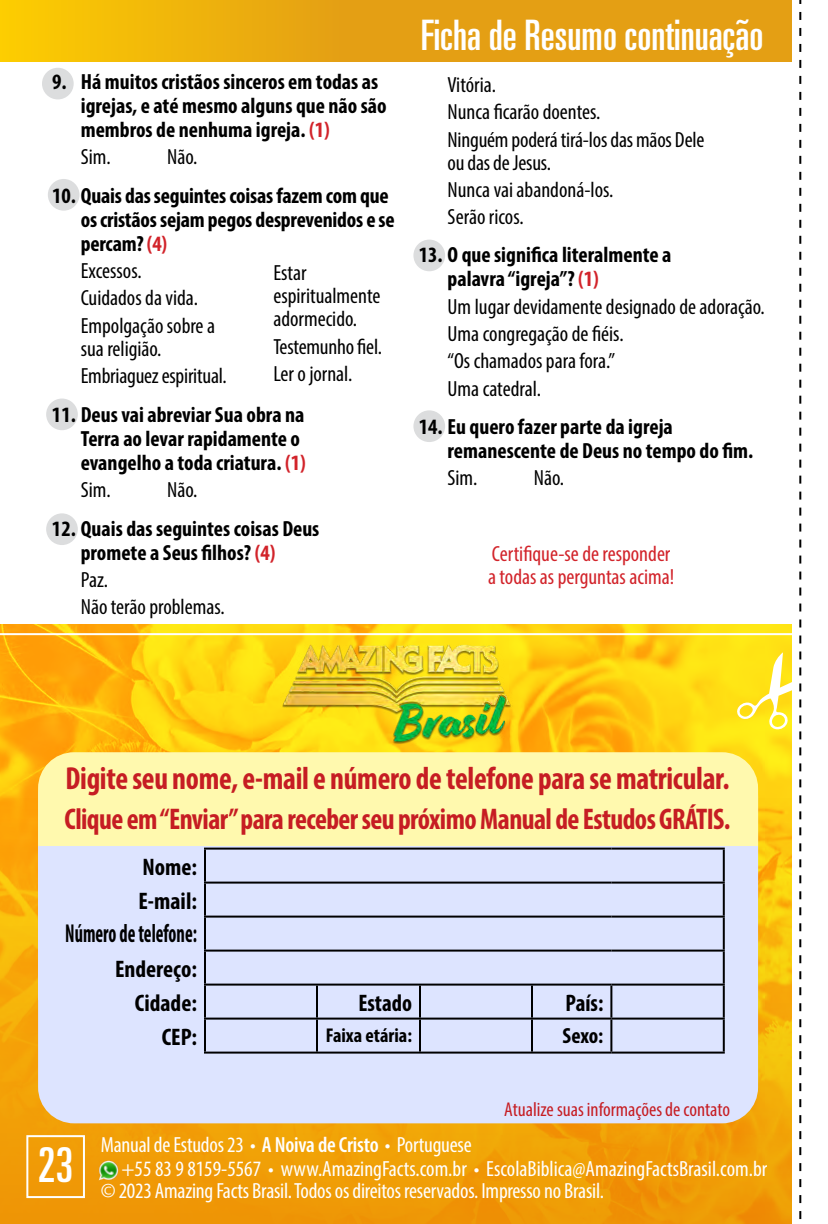
<style>
.page{position:relative;width:828px;height:1224px;background:#fff}
.page>*{position:absolute;margin:0;border:0;box-sizing:border-box;transform-origin:0 0}
.t1{font:ultra-condensed 48px "Univers";color:#fff}
.t2{font:ultra-condensed 42px "Univers";color:#fff}
.t3{font:700 condensed 32px "Myriad Pro";letter-spacing:-.01em;color:#c61d23;scale:.95 1}
.t4{font:700 condensed 30px "Myriad Pro";letter-spacing:-.02em;color:#c61d23;scale:.95 1}
.t5{font:700 condensed 26px "Myriad Pro";color:#000;scale:.71 1}
.t6{font:700 condensed 24px/34px "Myriad Pro";color:#000}
.t7{font:700 condensed 24px "Myriad Pro";color:#000;scale:.96 1}
.t8{font:700 condensed 22px/24px "Myriad Pro";color:#000}
.t9{font:condensed 22px/27.4px "Myriad Pro";color:#000}
.t10{font:condensed 22px/24px "Myriad Pro";letter-spacing:-.01em;color:#fff}
.t11{font:condensed 22px/23.8px "Myriad Pro";color:#d2232a}
.t12{font:condensed 20px "Myriad Pro";color:#c61d23}
.t13{font:700 condensed 20px "Myriad Pro";color:#000}
.s1{color:#d2232a}
.s2{font-weight:600}
</style>
<div class="page">
<div style="left:0;top:0;width:792px;height:62px;background:linear-gradient(to right,#f5bf07,#de9419)"></div>
<img style="left:0;top:625px;width:792px;height:134px">
<div style="left:46px;top:399px;width:32px;height:31px;background:#dcddde;border-radius:50%"></div>
<div style="left:413px;top:410px;width:32px;height:32px;background:#dcddde;border-radius:50%"></div>
<svg style="left:0;top:759px;width:792px;height:465px;background:#f2a208"></svg>
<div style="left:413px;top:240px;width:32px;height:31px;background:#dcddde;border-radius:50%"></div>
<div style="left:46px;top:513px;width:32px;height:32px;background:#dcddde;border-radius:50%"></div>
<div style="left:48px;top:179px;width:32px;height:32px;background:#dcddde;border-radius:50%"></div>
<svg style="left:799px;top:0;width:2px;height:1220px"></svg>
<div style="left:26px;top:1135px;width:59px;height:63px;border:2px solid #fff"></div>
<div style="left:42px;top:68px;width:32px;height:31px;background:#dcddde;border-radius:50%"></div>
<svg style="left:736px;top:652px;width:56px;height:78px"></svg>
<hr style="left:0;top:633px;width:792px;height:2px;background:#fff">
<img style="left:281px;top:636px;width:232px;height:110px">
<img style="left:99px;top:1160px;width:20px;height:20px">
<div style="left:38px;top:760px;width:720px;height:363px;background:#dde4ff;border-radius:36px"></div>
<div style="left:38px;top:752px;width:720px;height:157px;background:#fff9ae;border-radius:36px"></div>
<svg style="left:38px;top:846px;width:720px;height:63px;background:#d2d9f3"></svg>
<svg style="left:54px;top:849px;width:669px;height:203px"></svg>
<div style="left:317px;top:1019px;width:103px;height:34px;background:#dde4ff"></div>
<hr style="left:204px;top:848px;width:113px;height:2px;background:#000">
<hr style="left:204px;top:850px;width:2px;height:32px;background:#000">
<hr style="left:317px;top:848px;width:103px;height:2px;background:#000">
<hr style="left:420px;top:848px;width:112px;height:2px;background:#000">
<hr style="left:532px;top:848px;width:79px;height:2px;background:#000">
<hr style="left:611px;top:848px;width:114px;height:2px;background:#000">
<hr style="left:723px;top:850px;width:2px;height:32px;background:#000">
<hr style="left:204px;top:882px;width:113px;height:2px;background:#000">
<hr style="left:204px;top:884px;width:2px;height:32px;background:#000">
<hr style="left:317px;top:882px;width:103px;height:2px;background:#000">
<hr style="left:420px;top:882px;width:112px;height:2px;background:#000">
<hr style="left:532px;top:882px;width:79px;height:2px;background:#000">
<hr style="left:611px;top:882px;width:114px;height:2px;background:#000">
<hr style="left:723px;top:884px;width:2px;height:32px;background:#000">
<hr style="left:204px;top:916px;width:113px;height:2px;background:#000">
<hr style="left:204px;top:918px;width:2px;height:32px;background:#000">
<hr style="left:317px;top:916px;width:103px;height:2px;background:#000">
<hr style="left:420px;top:916px;width:112px;height:2px;background:#000">
<hr style="left:532px;top:916px;width:79px;height:2px;background:#000">
<hr style="left:611px;top:916px;width:114px;height:2px;background:#000">
<hr style="left:723px;top:918px;width:2px;height:32px;background:#000">
<hr style="left:204px;top:950px;width:113px;height:2px;background:#000">
<hr style="left:204px;top:952px;width:2px;height:32px;background:#000">
<hr style="left:317px;top:950px;width:103px;height:2px;background:#000">
<hr style="left:420px;top:950px;width:112px;height:2px;background:#000">
<hr style="left:532px;top:950px;width:79px;height:2px;background:#000">
<hr style="left:611px;top:950px;width:114px;height:2px;background:#000">
<hr style="left:723px;top:952px;width:2px;height:32px;background:#000">
<hr style="left:611px;top:984px;width:114px;height:2px;background:#000">
<hr style="left:723px;top:986px;width:2px;height:32px;background:#000">
<hr style="left:611px;top:1018px;width:114px;height:2px;background:#000">
<hr style="left:723px;top:1020px;width:2px;height:32px;background:#000">
<hr style="left:611px;top:1052px;width:114px;height:2px;background:#000">
<hr style="left:420px;top:984px;width:112px;height:2px;background:#000">
<hr style="left:532px;top:984px;width:79px;height:2px;background:#000">
<hr style="left:531px;top:986px;width:2px;height:32px;background:#000">
<hr style="left:610px;top:986px;width:2px;height:32px;background:#000">
<hr style="left:420px;top:1018px;width:112px;height:2px;background:#000">
<hr style="left:532px;top:1018px;width:79px;height:2px;background:#000">
<hr style="left:531px;top:1020px;width:2px;height:32px;background:#000">
<hr style="left:610px;top:1020px;width:2px;height:32px;background:#000">
<hr style="left:420px;top:1052px;width:112px;height:2px;background:#000">
<hr style="left:532px;top:1052px;width:79px;height:2px;background:#000">
<hr style="left:204px;top:984px;width:113px;height:2px;background:#000">
<hr style="left:204px;top:986px;width:2px;height:32px;background:#000">
<hr style="left:317px;top:984px;width:103px;height:2px;background:#000">
<hr style="left:316px;top:986px;width:2px;height:32px;background:#000">
<hr style="left:419px;top:986px;width:2px;height:32px;background:#000">
<hr style="left:204px;top:1018px;width:113px;height:2px;background:#000">
<hr style="left:204px;top:1020px;width:2px;height:32px;background:#000">
<hr style="left:317px;top:1018px;width:103px;height:2px;background:#000">
<hr style="left:316px;top:1020px;width:2px;height:32px;background:#000">
<hr style="left:419px;top:1020px;width:2px;height:32px;background:#000">
<hr style="left:204px;top:1052px;width:113px;height:2px;background:#000">
<hr style="left:317px;top:1052px;width:103px;height:2px;background:#000">
<p class="t8" style="left:81px;top:69px;width:307px;text-indent:-29px">9. Há muitos cristãos sinceros em todas as igrejas, e até mesmo alguns que não são membros de nenhuma igreja. <span class="s1">(1)</span></p>
<p class="t9" style="left:81px;top:143px;width:31px">Sim.</p>
<p class="t9" style="left:167px;top:143px;width:32px">Não.</p>
<p class="t8" style="left:81px;top:183px;width:315px;text-indent:-29px">10. Quais das seguintes coisas fazem com que os cristãos sejam pegos desprevenidos e se percam? <span class="s1">(4)</span></p>
<p class="t9" style="left:81px;top:257px;width:136px">Excessos.<br>Cuidados da vida.<br>Empolgação sobre a</p>
<p class="t9" style="left:81px;top:334px;width:147px">sua religião.<br>Embriaguez espiritual.</p>
<p class="t9" style="left:273px;top:261px;width:109px;line-height:23px">Estar espiritualmente adormecido.</p>
<p class="t9" style="left:273px;top:332px;width:110px">Testemunho fiel.<br>Ler o jornal.</p>
<p class="t8" style="left:81px;top:402px;width:226px;text-indent:-29px">11. Deus vai abreviar Sua obra na<br>Terra ao levar rapidamente o evangelho a toda criatura. <span class="s1">(1)</span></p>
<p class="t9" style="left:81px;top:476px;width:31px">Sim.</p>
<p class="t9" style="left:167px;top:476px;width:32px">Não.</p>
<p class="t8" style="left:81px;top:516px;width:240px;text-indent:-29px">12. Quais das seguintes coisas Deus promete a Seus filhos? <span class="s1">(4)</span></p>
<p class="t9" style="left:81px;top:566px;width:146px">Paz.<br>Não terão problemas.</p>
<h2 class="t2" style="left:421px;top:11px;width:344px">Ficha de Resumo continuação</h2>
<p class="t9" style="left:448px;top:71px;width:258px">Vitória.<br>Nunca ficarão doentes.<br>Ninguém poderá tirá-los das mãos Dele</p>
<p class="t9" style="left:448px;top:148px;width:167px">ou das de Jesus.<br>Nunca vai abandoná-los.<br>Serão ricos.</p>
<p class="t8" style="left:448px;top:243px;width:225px;text-indent:-29px">13. O que significa literalmente a palavra “igreja”? <span class="s1">(1)</span></p>
<p class="t9" style="left:448px;top:293px;width:319px">Um lugar devidamente designado de adoração.<br>Uma congregação de fiéis.<br>“Os chamados para fora.”<br>Uma catedral.</p>
<p class="t8" style="left:448px;top:414px;width:307px;text-indent:-29px">14. Eu quero fazer parte da igreja remanescente de Deus no tempo do fim.</p>
<p class="t9" style="left:448px;top:464px;width:31px">Sim.</p>
<p class="t9" style="left:534px;top:464px;width:32px">Não.</p>
<p class="t11" style="left:488px;top:541px;width:188px">Certifique-se de responder a todas as perguntas acima!</p>
<h3 class="t3" style="left:65px;top:758px;width:701px">Digite seu nome, e-mail e número de telefone para se matricular.</h3>
<h3 class="t4" style="left:64px;top:800px;width:703px">Clique em “Enviar” para receber seu próximo Manual de Estudos GRÁTIS.</h3>
<p class="t6" style="left:139px;top:849px;width:60px">Nome:<br>E-mail:</p>
<p class="t5" style="left:65px;top:917px;width:187px">Número de telefone:</p>
<p class="t6" style="left:115px;top:951px;width:83px;text-align:right">Endereço:<br>Cidade:</p>
<p class="t7" style="left:358px;top:988px;width:57px">Estado</p>
<p class="t7" style="left:566px;top:988px;width:41px">País:</p>
<p class="t6" style="left:162px;top:1019px;width:37px">CEP:</p>
<p class="t13" style="left:326px;top:1022px;width:88px">Faixa etária:</p>
<p class="t8" style="left:563px;top:1023px;width:42px">Sexo:</p>
<h1 class="t1" style="left:38px;top:1138px;width:47px">23<sub>16</sub></h1>
<p class="t12" style="left:504px;top:1097px;width:227px">Atualize suas informações de contato</p>
<p class="t10" style="left:122px;top:1132px;width:647px;text-indent:-21px">Manual de Estudos 23 • <span class="s2">A Noiva de Cristo</span> • Portuguese<br>+55 83 9 8159-5567 • www.AmazingFacts.com.br • EscolaBiblica@AmazingFactsBrasil.com.br</p>
<p class="t10" style="left:101px;top:1178px;width:505px">© 2023 Amazing Facts Brasil. Todos os direitos reservados. Impresso no Brasil.</p>
</div>
